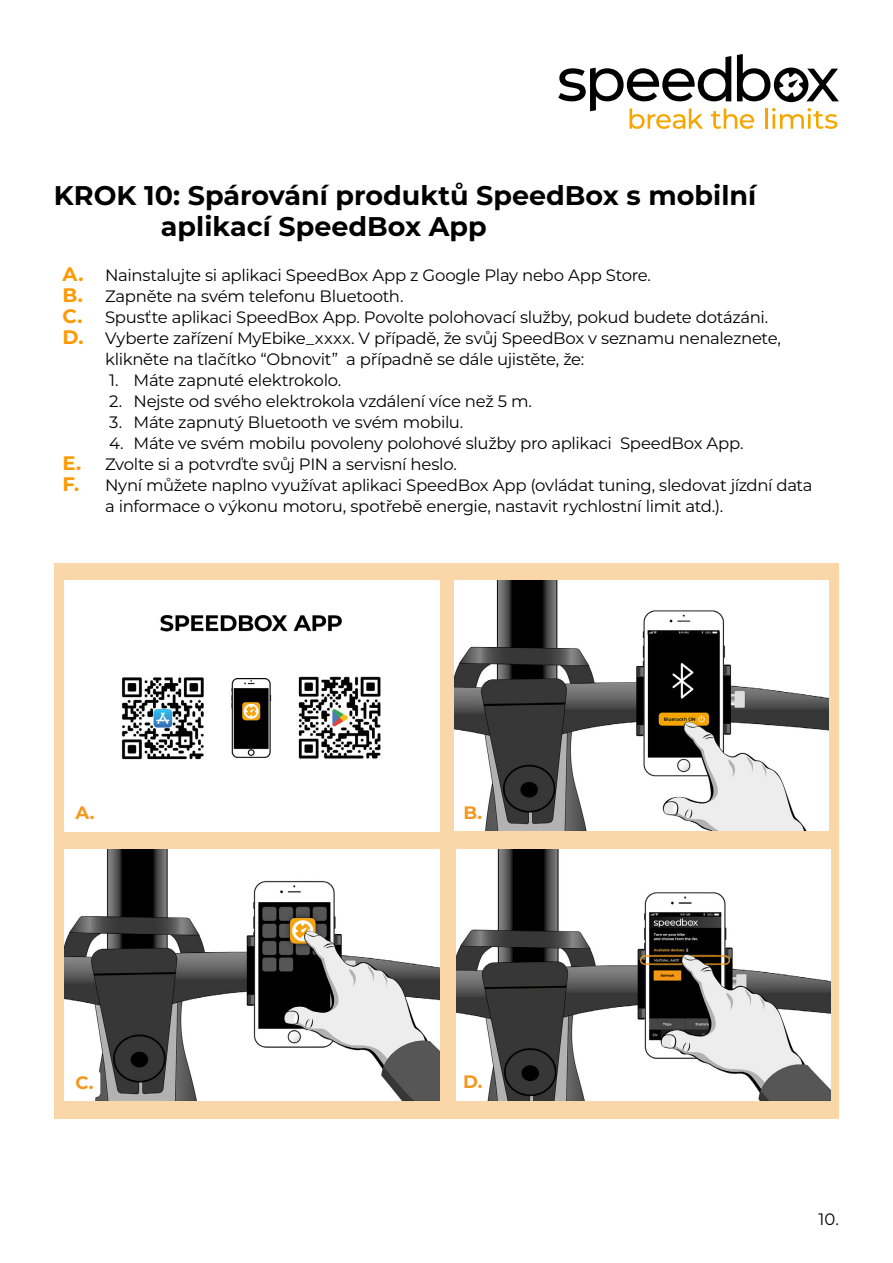
<style>
.page{position:relative;width:893px;height:1263px;background:#fff}
.page>*{position:absolute;margin:0;border:0;box-sizing:border-box;transform-origin:0 0}
.t1{font:700 27px "Montserrat";color:#000}
.t2{font:700 18px "Montserrat";color:#f4971e}
.t3{font:16.5px/21px "Montserrat";letter-spacing:-.02em;color:#000}
.s1{font-weight:700;font-size:19.5px;color:#f90}
</style>
<div class="page">
<svg style="left:558px;top:54px;width:281px;height:75px"></svg>
<div style="left:54px;top:563px;width:785px;height:555px;background:#fad7a8"></div>
<img style="left:65px;top:580px;width:374px;height:251px">
<img style="left:455px;top:580px;width:374px;height:251px">
<img style="left:65px;top:849px;width:374px;height:251px">
<img style="left:456px;top:849px;width:374px;height:251px">
<div style="left:71px;top:1070px;width:29px;height:27px;background:#fff;border-radius:4px"></div>
<p class="t1" style="left:54px;top:176px;width:704px">KROK 10: Spárování produktů SpeedBox s mobilní</p>
<p class="t1" style="left:161px;top:207px;width:327px">aplikací SpeedBox App</p>
<p class="t3" style="left:63px;top:264px;width:590px"><span class="s1">A.</span> Nainstalujte si aplikaci SpeedBox App z Google Play nebo App Store.</p>
<p class="t3" style="left:63px;top:285px;width:342px"><span class="s1">B.</span> Zapněte na svém telefonu Bluetooth.</p>
<p class="t3" style="left:63px;top:306px;width:707px"><span class="s1">C.</span> Spusťte aplikaci SpeedBox App. Povolte polohovací služby, pokud budete dotázáni.</p>
<p class="t3" style="left:105px;top:327px;width:677px;text-indent:-43px"><span class="s1">D.</span> Vyberte zařízení MyEbike_xxxx. V případě, že svůj SpeedBox v seznamu nenaleznete, klikněte na tlačítko “Obnovit” a případně se dále ujistěte, že:</p>
<p class="t3" style="left:109px;top:369px;width:234px">1. Máte zapnuté elektrokolo.</p>
<p class="t3" style="left:109px;top:390px;width:424px">2. Nejste od svého elektrokola vzdálení více než 5 m.</p>
<p class="t3" style="left:109px;top:411px;width:356px">3. Máte zapnutý Bluetooth ve svém mobilu.</p>
<p class="t3" style="left:109px;top:432px;width:636px">4. Máte ve svém mobilu povoleny polohové služby pro aplikaci SpeedBox App.</p>
<p class="t3" style="left:63px;top:453px;width:396px"><span class="s1">E.</span> Zvolte si a potvrďte svůj PIN a servisní heslo.</p>
<p class="t3" style="left:105px;top:474px;width:709px;text-indent:-43px"><span class="s1">F.</span> Nyní můžete naplno využívat aplikaci SpeedBox App (ovládat tuning, sledovat jízdní data a informace o výkonu motoru, spotřebě energie, nastavit rychlostní limit atd.).</p>
<p class="t2" style="left:75px;top:799px;width:21px">A.</p>
<p class="t2" style="left:75px;top:1069px;width:20px">C.</p>
<p class="t2" style="left:463px;top:800px;width:20px">B.</p>
<p class="t2" style="left:463px;top:1069px;width:21px">D.</p>
<p class="t3" style="left:819px;top:1208px;width:22px">10.</p>
</div>
